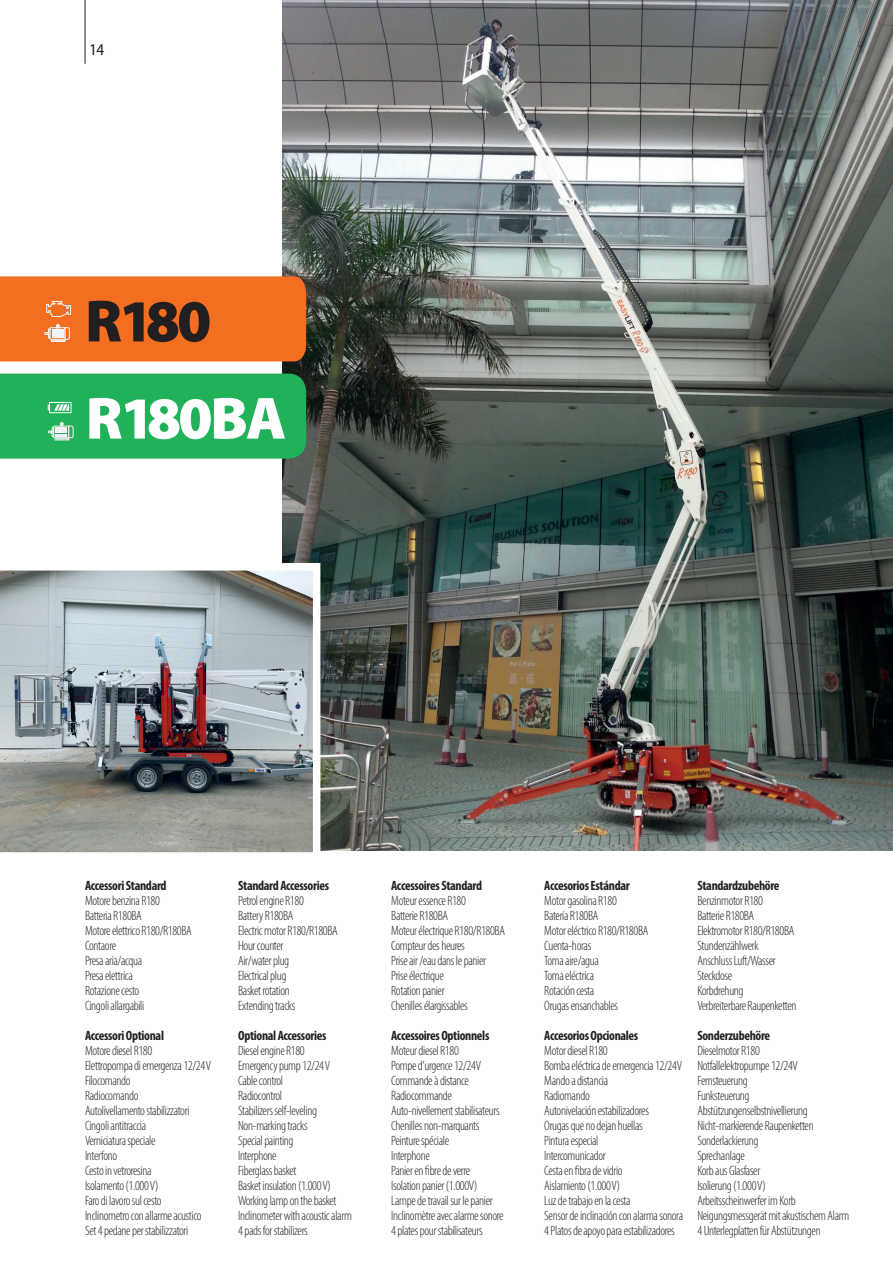
<style>
.page{position:relative;width:893px;height:1263px;background:#fff}
.page>*{position:absolute;margin:0;border:0;box-sizing:border-box;transform-origin:0 0}
.t1{font:900 60px "Myriad Pro";letter-spacing:-.04em;color:#fff}
.t2{font:900 60px "Myriad Pro";color:#231f20}
.t3{font:semi-condensed 16.5px "Myriad Pro";color:#231f20}
.t4{font:300 condensed 13.5px/15px "Myriad Pro";letter-spacing:-.025em;color:#231f20}
.t5{font:700 condensed 13.5px "Myriad Pro";letter-spacing:-.025em;color:#231f20}
</style>
<div class="page">
<hr style="left:85px;top:0;width:1px;height:64px;background:#231f20">
<img style="left:283px;top:0;width:610px;height:850px">
<svg style="left:0;top:563px;width:320px;height:290px;background:#9ca1a3"></svg>
<div style="left:0;top:374px;width:306px;height:85px;background:#21b259"></div>
<div style="left:0;top:276px;width:306px;height:85px;background:#f36e21"></div>
<p class="t3" style="left:89px;top:39px;width:17px">14</p>
<h1 class="t2" style="left:85px;top:281px;width:128px">R180</h1>
<h1 class="t1" style="left:86px;top:378px;width:202px">R180BA</h1>
<p class="t5" style="left:85px;top:877px;width:83px">Accessori Standard</p>
<p class="t4" style="left:85px;top:893px;width:108px">Motore benzina R180<br>Batteria R180BA<br>Motore elettrico R180/R180BA<br>Contaore<br>Presa aria/acqua<br>Presa elettrica<br>Rotazione cesto<br>Cingoli allargabili</p>
<p class="t5" style="left:85px;top:1027px;width:81px">Accessori Optional</p>
<p class="t4" style="left:85px;top:1043px;width:128px">Motore diesel R180<br>Elettropompa di emergenza 12/24 V<br>Filocomando<br>Radiocomando<br>Autolivellamento stabilizzatori<br>Cingoli antitraccia<br>Verniciatura speciale<br>Interfono<br>Cesto in vetroresina<br>Isolamento (1.000 V)<br>Faro di lavoro sul cesto<br>Inclinometro con allarme acustico<br>Set 4 pedane per stabilizzatori</p>
<p class="t5" style="left:238px;top:877px;width:92px">Standard Accessories</p>
<p class="t4" style="left:238px;top:893px;width:101px">Petrol engine R180<br>Battery R180BA<br>Electric motor R180/R180BA<br>Hour counter<br>Air/water plug<br>Electrical plug<br>Basket rotation<br>Extending tracks</p>
<p class="t5" style="left:238px;top:1027px;width:90px">Optional Accessories</p>
<p class="t4" style="left:238px;top:1043px;width:115px">Diesel engine R180<br>Emergency pump 12/24 V<br>Cable control<br>Radiocontrol<br>Stabilizers self-leveling<br>Non-marking tracks<br>Special painting<br>Interphone<br>Fiberglass basket<br>Basket insulation (1.000 V)<br>Working lamp on the basket<br>Inclinometer with acoustic alarm<br>4 pads for stabilizers</p>
<p class="t5" style="left:391px;top:877px;width:92px">Accessoires Standard</p>
<p class="t4" style="left:391px;top:893px;width:115px">Moteur essence R180<br>Batterie R180BA<br>Moteur électrique R180/R180BA<br>Compteur des heures<br>Prise air /eau dans le panier<br>Prise électrique<br>Rotation panier<br>Chenilles élargissables</p>
<p class="t5" style="left:391px;top:1027px;width:100px">Accessoires Optionnels</p>
<p class="t4" style="left:391px;top:1043px;width:114px">Moteur diesel R180<br>Pompe d’urgence 12/24V<br>Commande à distance<br>Radiocommande<br>Auto-nivellement stabilisateurs<br>Chenilles non-marquants<br>Peinture spéciale<br>Interphone<br>Panier en fibre de verre<br>Isolation panier (1.000V)<br>Lampe de travail sur le panier<br>Inclinomètre avec alarme sonore<br>4 plates pour stabilisateurs</p>
<p class="t5" style="left:544px;top:877px;width:87px">Accesorios Estándar</p>
<p class="t4" style="left:544px;top:893px;width:106px">Motor gasolina R180<br>Batería R180BA<br>Motor eléctrico R180/R180BA<br>Cuenta-horas<br>Toma aire/agua<br>Toma eléctrica<br>Rotación cesta<br>Orugas ensanchables</p>
<p class="t5" style="left:544px;top:1027px;width:96px">Accesorios Opcionales</p>
<p class="t4" style="left:544px;top:1043px;width:140px">Motor diesel R180<br>Bomba eléctrica de emergencia 12/24V<br>Mando a distancia<br>Radiomando<br>Autonivelación estabilizadores<br>Orugas que no dejan huellas<br>Pintura especial<br>Intercomunicador<br>Cesta en fibra de vidrio<br>Aislamiento (1.000 V)<br>Luz de trabajo en la cesta<br>Sensor de inclinación con alarma sonora<br>4 Platos de apoyo para estabilizadores</p>
<p class="t5" style="left:697px;top:877px;width:84px">Standardzubehöre</p>
<p class="t4" style="left:697px;top:893px;width:101px">BenzinmotorR180<br>Batterie R180BA<br>Elektromotor R180/R180BA<br>Stundenzählwerk<br>Anschluss Luft/Wasser<br>Steckdose<br>Korbdrehung<br>Verbreiterbare Raupenketten</p>
<p class="t5" style="left:697px;top:1027px;width:74px">Sonderzubehöre</p>
<p class="t4" style="left:697px;top:1043px;width:153px">Dieselmotor R180<br>Notfallelektropumpe 12/24V<br>Fernsteuerung<br>Funksteuerung<br>Abstützungenselbstnivellierung<br>Nicht-markierende Raupenketten<br>Sonderlackierung<br>Sprechanlage<br>Korb aus Glasfaser<br>Isolierung (1.000 V)<br>Arbeitsscheinwerfer im Korb<br>Neigungsmessgerät mit akustischem Alarm<br>4 Unterlegplatten für Abstützungen</p>
</div>
